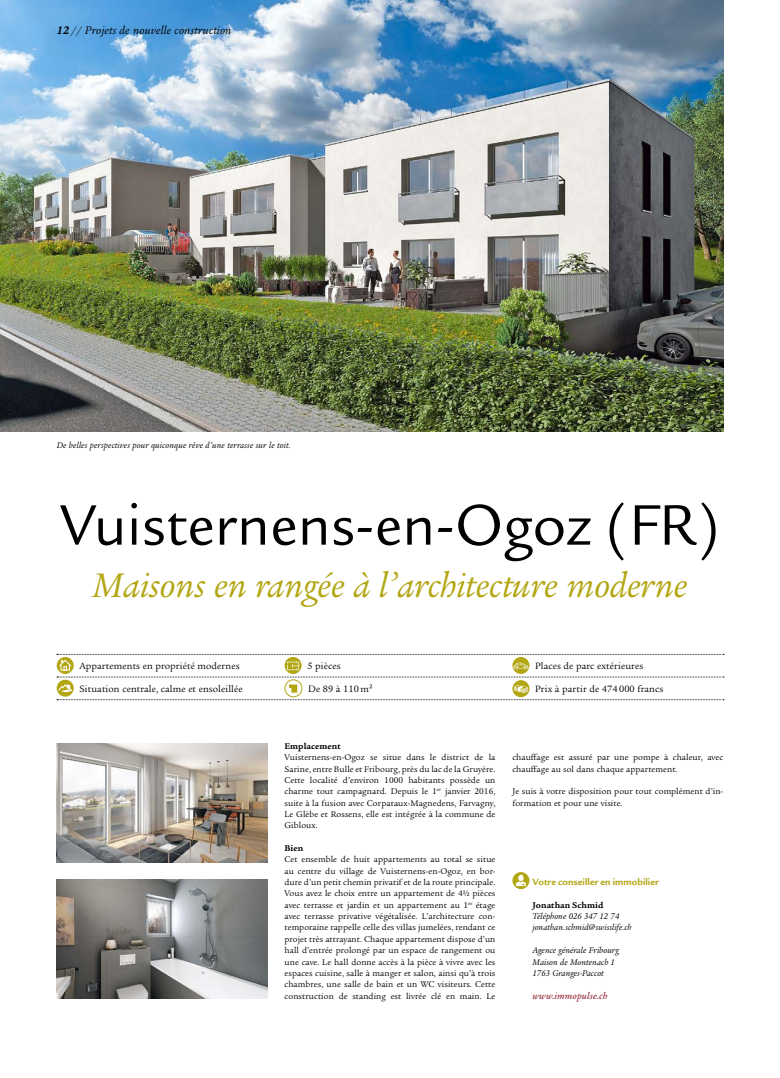
<style>
.page{position:relative;width:780px;height:1078px;background:#fff}
.page>*{position:absolute;margin:0;border:0;box-sizing:border-box;transform-origin:0 0}
.t1{font:62px "Legacy Sans ITC Pro";color:#000}
.t2{font:italic 37px "Legacy Serif ITC Pro";letter-spacing:-.005em;color:#b2a612}
.t3{font:italic 12px "Legacy Serif ITC Pro";letter-spacing:.015em;color:#000}
.t4{font:10px "Legacy Serif ITC Pro";letter-spacing:.01em;color:#000}
.t5{font:700 10px "Legacy Sans ITC Pro";letter-spacing:.01em;color:#b2a612}
.t6{font:italic 500 10px "Legacy Serif ITC Pro";letter-spacing:.01em;color:#99303d}
.t7{font:9px/11.3px "Legacy Serif ITC Pro";letter-spacing:.01em;color:#000;text-align:justify}
.t8{font:italic 9px/11.3px "Legacy Serif ITC Pro";letter-spacing:.01em;color:#000}
.t9{font:700 9px "Legacy Serif ITC Pro";letter-spacing:.01em;color:#000}
.s1{font-weight:700}
</style>
<div class="page">
<img style="left:0;top:0;width:723px;height:431px">
<svg style="left:512px;top:871px;width:17px;height:17px"></svg>
<svg style="left:516px;top:874px;width:10px;height:11px"></svg>
<svg style="left:57px;top:676px;width:667px;height:1px"></svg>
<svg style="left:57px;top:699px;width:667px;height:1px"></svg>
<svg style="left:57px;top:656px;width:17px;height:17px"></svg>
<svg style="left:57px;top:679px;width:17px;height:17px"></svg>
<svg style="left:284px;top:656px;width:17px;height:17px"></svg>
<div style="left:284px;top:679px;width:18px;height:18px;border:1px solid #b2a612;border-radius:50%"></div>
<svg style="left:289px;top:684px;width:8px;height:8px"></svg>
<div style="left:512px;top:656px;width:17px;height:17px;background:#b2a612;border-radius:50%"></div>
<svg style="left:512px;top:680px;width:17px;height:17px"></svg>
<svg style="left:57px;top:654px;width:667px;height:16px"></svg>
<svg style="left:514px;top:684px;width:14px;height:8px"></svg>
<svg style="left:58px;top:683px;width:14px;height:9px"></svg>
<img style="left:57px;top:879px;width:210px;height:119px">
<img style="left:57px;top:743px;width:210px;height:119px">
<h3 class="t3" style="left:57px;top:23px;width:176px"><span class="s1">12</span> // Projets de nouvelle construction</h3>
<p class="t8" style="left:57px;top:439px;width:235px">De belles perspectives pour quiconque rêve d’une terrasse sur le toit.</p>
<h1 class="t1" style="left:61px;top:489px;width:660px">Vuisternens-en-Ogoz (FR)</h1>
<h2 class="t2" style="left:92px;top:562px;width:596px">Maisons en rangée à l’architecture moderne</h2>
<p class="t4" style="left:79px;top:660px;width:162px">Appartements en propriété modernes</p>
<p class="t4" style="left:79px;top:682px;width:165px">Situation centrale, calme et ensoleillée</p>
<p class="t4" style="left:307px;top:660px;width:35px">5 pièces</p>
<p class="t4" style="left:308px;top:682px;width:66px">De 89 à 110 m²</p>
<p class="t4" style="left:535px;top:660px;width:110px">Places de parc extérieures</p>
<p class="t4" style="left:535px;top:682px;width:130px">Prix à partir de 474 000 francs</p>
<p class="t9" style="left:284px;top:740px;width:57px">Emplacement</p>
<p class="t7" style="left:284px;top:751px;width:212px">Vuisternens-en-Ogoz se situe dans le district de la Sarine, entre Bulle et Fribourg, près du lac de la Gruyère.<br>Cette localité d’environ 1000 habitants possède un charme tout campagnard. Depuis le 1<sup>er</sup> janvier 2016, suite à la fusion avec Corpataux-Magnedens, Farvagny, Le Glèbe et Rossens, elle est intégrée à la commune de Gibloux.</p>
<p class="t9" style="left:284px;top:842px;width:20px">Bien</p>
<p class="t7" style="left:284px;top:853px;width:212px">Cet ensemble de huit appartements au total se situe au centre du village de Vuisternens-en-Ogoz, en bor&shy;dure d’un petit chemin privatif et de la route principale.<br>Vous avez le choix entre un appartement de 4½ pièces avec terrasse et jardin et un appartement au 1<sup>er</sup> étage avec terrasse privative végétalisée. L’architecture con&shy;temporaine rappelle celle des villas jumelées, rendant ce projet très attrayant. Chaque appartement dispose d’un hall d’entrée prolongé par un espace de rangement ou une cave. Le hall donne accès à la pièce à vivre avec les espaces cuisine, salle à manger et salon, ainsi qu’à trois chambres, une salle de bain et un WC visiteurs. Cette construction de standing est livrée clé en main. Le</p>
<p class="t7" style="left:512px;top:751px;width:212px">chauffage est assuré par une pompe à chaleur, avec chauffage au sol dans chaque appartement.</p>
<p class="t7" style="left:512px;top:785px;width:212px">Je suis à votre disposition pour tout complément d’in&shy;formation et pour une visite.</p>
<p class="t5" style="left:532px;top:875px;width:128px">Votre conseiller en immobilier</p>
<p class="t9" style="left:532px;top:899px;width:72px">Jonathan Schmid</p>
<p class="t8" style="left:532px;top:910px;width:100px">Téléphone 026 347 12 74 jonathan.schmid@swisslife.ch</p>
<p class="t8" style="left:532px;top:944px;width:88px">Agence générale Fribourg<br>Maison de Montenach 1<br>1763 Granges-Paccot</p>
<p class="t6" style="left:532px;top:988px;width:76px">www.immopulse.ch</p>
</div>
